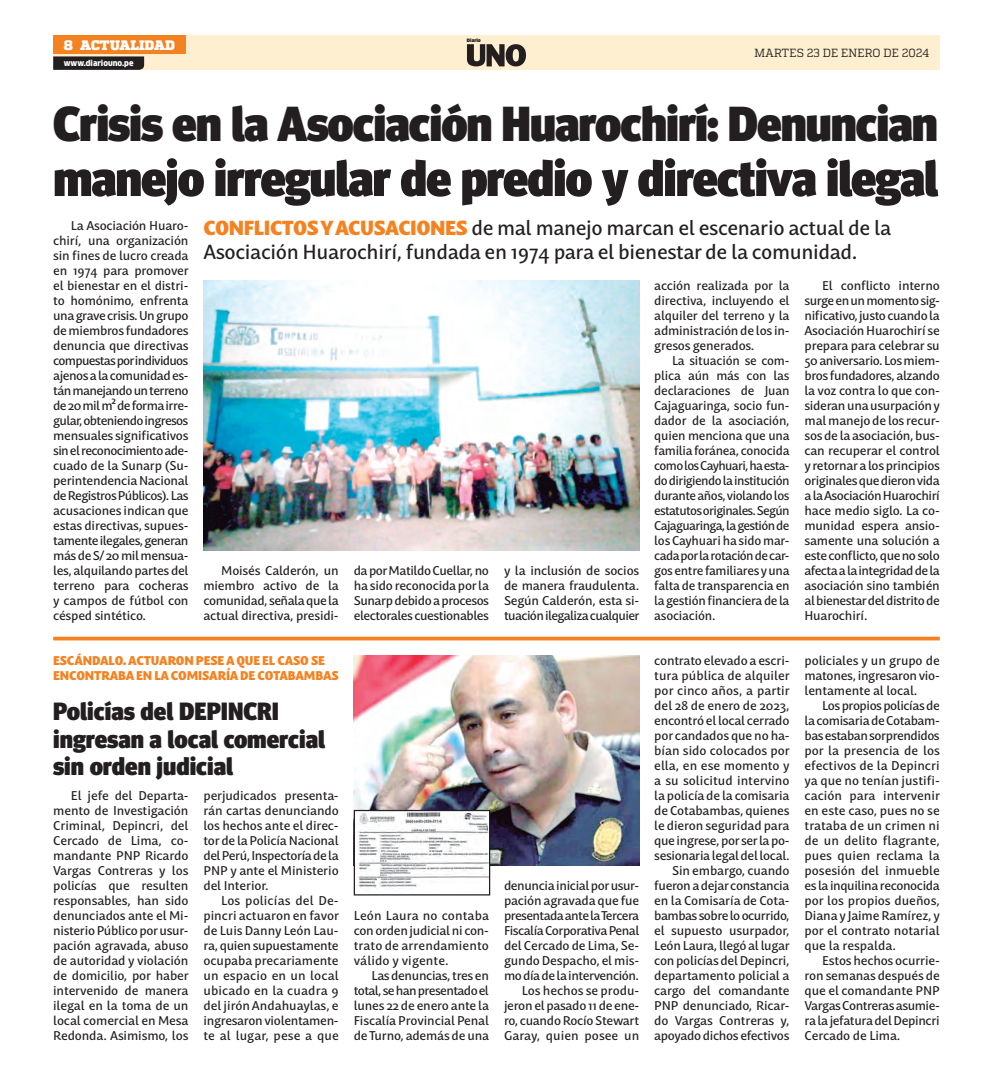
<style>
.page{position:relative;width:993px;height:1081px;background:#fff}
.page>*{position:absolute;margin:0;border:0;box-sizing:border-box;transform-origin:0 0}
.TITULAR{font:900 50.38px "Meta Head OT";letter-spacing:-.02em;color:#231f20}
.TITULAR-2{font:900 49.25px "Meta Head OT";letter-spacing:-.02em;color:#231f20}
.TITULAR_SECUNDARIO_G{font:900 25px/27.5px "Meta Head OT";color:#231f20}
.t1{font:500 20px/24px "Mastro Sans";letter-spacing:-.02em;color:#231f20}
.t2{font:900 13.75px "Quadon";letter-spacing:-.005em;color:#fff}
.TEXTO_NOTA{font:500 12.5px/15px "Mastro Sans";letter-spacing:-.015em;color:#231f20;text-align:justify}
.VOLADA_SECUNDARIA{font:900 12.5px/15px "Mastro Sans";letter-spacing:-.01em;color:#f58220}
.t3{font:11.75px "Quadon";color:#231f20;scale:.95 1}
.t4{font:900 7.88px "Clan Pro";color:#fff;scale:.95 1}
.t5{font:900 4.62px "Clan Pro";letter-spacing:-.01em;color:#231f20}
.s1{font-weight:900;color:#f58220}
</style>
<div class="page">
<div style="left:53px;top:35px;width:886px;height:35px;background:#feefd1"></div>
<div style="left:53px;top:35px;width:132px;height:19px;background:#f58220"></div>
<svg style="left:53px;top:56px;width:91px;height:14px"></svg>
<svg style="left:467px;top:44px;width:59px;height:22px"></svg>
<img style="left:203px;top:280px;width:436px;height:270px">
<img style="left:353px;top:655px;width:286px;height:210px">
<hr style="left:53px;top:637px;width:886px;height:3px;background:#f58220">
<img style="left:355px;top:812px;width:133px;height:77px">
<div style="left:353px;top:810px;width:137px;height:85px;border:1px solid #231f20"></div>
<p class="t2" style="left:64px;top:37px;width:11px">8</p>
<p class="t2" style="left:80px;top:37px;width:96px">ACTUALIDAD</p>
<p class="t4" style="left:64px;top:59px;width:75px">www.diariouno.pe</p>
<p class="t5" style="left:467px;top:38px;width:15px">Diario</p>
<p class="t3" style="left:754px;top:46px;width:185px">MARTES 23 DE ENERO DE 2024</p>
<p class="TITULAR-2" style="left:53px;top:95px;width:885px">Crisis en la Asociación Huarochirí: Denuncian</p>
<p class="TITULAR" style="left:53px;top:149px;width:886px">manejo irregular de predio y directiva ilegal</p>
<p class="TEXTO_NOTA" style="left:53px;top:217px;width:137px;text-indent:18px">La Asociación Huaro&shy;chirí, una organización sin fines de lucro creada en 1974 para promover el bienestar en el distri&shy;to homónimo, enfrenta una grave crisis. Un grupo de miembros fundadores denuncia que directivas compuestas por individuos ajenos a la comunidad es&shy;tán manejando un terreno de 20 mil m² de forma irre&shy;gular, obteniendo ingresos mensuales significativos sin el reconocimiento ade&shy;cuado de la Sunarp (Su&shy;perintendencia Nacional de Registros Públicos). Las acusaciones indican que estas directivas, supues&shy;tamente ilegales, generan más de S/ 20 mil mensua&shy;les, alquilando partes del terreno para cocheras y campos de fútbol con césped sintético.</p>
<p class="t1" style="left:203px;top:215px;width:689px"><span class="s1">CONFLICTOS Y ACUSACIONES</span> de mal manejo marcan el escenario actual de la<br>Asociación Huarochirí, fundada en 1974 para el bienestar de la comunidad.</p>
<p class="TEXTO_NOTA" style="left:804px;top:277px;width:137px;text-indent:18px">El conflicto interno surge en un momento sig&shy;nificativo, justo cuando la Asociación Huarochirí se prepara para celebrar su 50 aniversario. Los miem&shy;bros fundadores, alzando la voz contra lo que con&shy;sideran una usurpación y mal manejo de los recur&shy;sos de la asociación, bus&shy;can recuperar el control y retornar a los principios originales que dieron vida a la Asociación Huarochirí hace medio siglo. La co&shy;munidad espera ansio&shy;samente una solución a este conflicto, que no solo afecta a la integridad de la asociación sino también al bienestar del distrito de Huarochirí.</p>
<p class="TEXTO_NOTA" style="left:654px;top:277px;width:137px">acción realizada por la directiva, incluyendo el alquiler del terreno y la administración de los in&shy;gresos generados.</p>
<p class="TEXTO_NOTA" style="left:654px;top:352px;width:137px;text-indent:18px">La situación se com&shy;plica aún más con las declaraciones de Juan Cajaguaringa, socio fun&shy;dador de la asociación, quien menciona que una familia foránea, conocida como los Cayhuari, ha esta&shy;do dirigiendo la institución durante años, violando los estatutos originales. Según Cajaguaringa, la gestión de los Cayhuari ha sido mar&shy;cada por la rotación de car&shy;gos entre familiares y una falta de transparencia en la gestión financiera de la asociación.</p>
<p class="TEXTO_NOTA" style="left:504px;top:562px;width:137px">y la inclusión de socios de manera fraudulenta.<br>Según Calderón, esta si&shy;tuación ilegaliza cualquier</p>
<p class="TEXTO_NOTA" style="left:203px;top:562px;width:137px;text-indent:18px">Moisés Calderón, un miembro activo de la comunidad, señala que la actual directiva, presidi-</p>
<p class="TEXTO_NOTA" style="left:353px;top:562px;width:137px">da por Matildo Cuellar, no ha sido reconocida por la Sunarp debido a procesos electorales cuestionables</p>
<p class="VOLADA_SECUNDARIA" style="left:53px;top:652px;width:287px">ESCÁNDALO. ACTUARON PESE A QUE EL CASO SE<br>ENCONTRABA EN LA COMISARÍA DE COTABAMBAS</p>
<p class="TITULAR_SECUNDARIO_G" style="left:53px;top:697px;width:273px">Policías del DEPINCRI ingresan a local comercial sin orden judicial</p>
<p class="TEXTO_NOTA" style="left:53px;top:787px;width:137px;text-indent:18px">El jefe del Departa&shy;mento de Investigación Criminal, Depincri, del Cercado de Lima, co&shy;mandante PNP Ricardo Vargas Contreras y los policías que resulten responsables, han sido denunciados ante el Mi&shy;nisterio Público por usur&shy;pación agravada, abuso de autoridad y violación de domicilio, por haber intervenido de manera ilegal en la toma de un local comercial en Mesa Redonda. Asimismo, los</p>
<p class="TEXTO_NOTA" style="left:203px;top:787px;width:137px">perjudicados presenta&shy;rán cartas denunciando los hechos ante el direc&shy;tor de la Policía Nacional del Perú, Inspectoría de la PNP y ante el Ministerio del Interior.</p>
<p class="TEXTO_NOTA" style="left:203px;top:892px;width:137px;text-indent:18px">Los policías del De&shy;pincri actuaron en favor de Luis Danny León Lau&shy;ra, quien supuestamente ocupaba precariamente un espacio en un local ubicado en la cuadra 9 del jirón Andahuaylas, e ingresaron violentamen&shy;te al lugar, pese a que</p>
<p class="TEXTO_NOTA" style="left:353px;top:907px;width:137px">León Laura no contaba con orden judicial ni con&shy;trato de arrendamiento válido y vigente.</p>
<p class="TEXTO_NOTA" style="left:353px;top:967px;width:137px;text-indent:18px">Las denuncias, tres en total, se han presentado el lunes 22 de enero ante la Fiscalía Provincial Penal de Turno, además de una</p>
<p class="TEXTO_NOTA" style="left:504px;top:877px;width:137px">denuncia inicial por usur&shy;pación agravada que fue presentada ante la Tercera Fiscalía Corporativa Penal del Cercado de Lima, Se&shy;gundo Despacho, el mis&shy;mo día de la intervención.</p>
<p class="TEXTO_NOTA" style="left:504px;top:982px;width:137px;text-indent:18px">Los hechos se produ&shy;jeron el pasado 11 de ene&shy;ro, cuando Rocío Stewart Garay, quien posee un</p>
<p class="TEXTO_NOTA" style="left:654px;top:652px;width:137px">contrato elevado a escri&shy;tura pública de alquiler por cinco años, a partir del 28 de enero de 2023, encontró el local cerrado por candados que no ha&shy;bían sido colocados por ella, en ese momento y a su solicitud intervino la policía de la comisaria de Cotabambas, quienes le dieron seguridad para que ingrese, por ser la po&shy;sesionaria legal del local.</p>
<p class="TEXTO_NOTA" style="left:654px;top:862px;width:137px;text-indent:18px">Sin embargo, cuando fueron a dejar constancia en la Comisaría de Cota&shy;bambas sobre lo ocurrido, el supuesto usurpador, León Laura, llegó al lugar con policías del Depincri, departamento policial a cargo del comandante PNP denunciado, Ricar&shy;do Vargas Contreras y, apoyado dichos efectivos</p>
<p class="TEXTO_NOTA" style="left:804px;top:652px;width:137px">policiales y un grupo de matones, ingresaron vio&shy;lentamente al local.</p>
<p class="TEXTO_NOTA" style="left:804px;top:697px;width:137px;text-indent:18px">Los propios policías de la comisaria de Cotabam&shy;bas estaban sorprendidos por la presencia de los efectivos de la Depincri ya que no tenían justifi&shy;cación para intervenir en este caso, pues no se trataba de un crimen ni de un delito flagrante, pues quien reclama la posesión del inmueble es la inquilina reconocida por los propios dueños, Diana y Jaime Ramírez, y por el contrato notarial que la respalda.</p>
<p class="TEXTO_NOTA" style="left:804px;top:952px;width:137px;text-indent:18px">Estos hechos ocurrie&shy;ron semanas después de que el comandante PNP Vargas Contreras asumie&shy;ra la jefatura del Depincri Cercado de Lima.</p>
</div>
